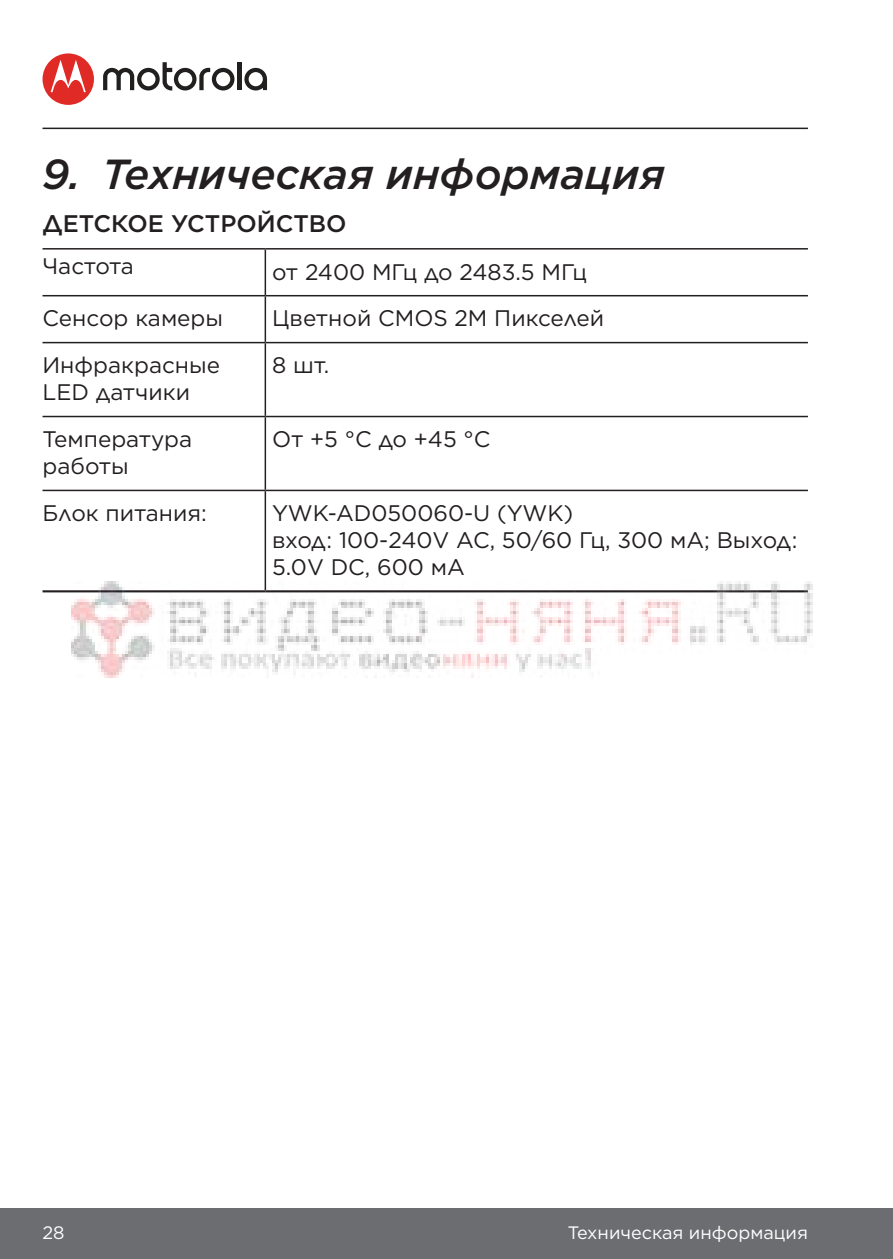
<style>
.page{position:relative;width:893px;height:1259px;background:#fff}
.page>*{position:absolute;margin:0;border:0;box-sizing:border-box;transform-origin:0 0}
.t1{font:italic 500 42px "Gotham";color:#231f20}
.t2{font:500 24px "Gotham";color:#231f20}
.t3{font:22.5px/27px "Gotham";color:#231f20}
.t4{font:22.5px "Gotham";letter-spacing:-.025em;color:#231f20}
.t5{font:18px "Gotham";color:#fff}
</style>
<div class="page">
<div style="left:0;top:1208px;width:893px;height:51px;background:#6c6d70"></div>
<hr style="left:43px;top:128px;width:765px;height:1px;background:#231f20">
<div style="left:43px;top:53px;width:51px;height:52px;background:#e02a26;border-radius:50%"></div>
<svg style="left:51px;top:60px;width:35px;height:32px"></svg>
<svg style="left:244px;top:68px;width:23px;height:22px"></svg>
<div style="left:237px;top:62px;width:5px;height:28px;background:#221f1f"></div>
<svg style="left:103px;top:62px;width:131px;height:28px"></svg>
<hr style="left:43px;top:590px;width:222px;height:2px;background:#231f20">
<hr style="left:43px;top:248px;width:222px;height:1px;background:#231f20">
<hr style="left:265px;top:248px;width:543px;height:1px;background:#231f20">
<hr style="left:265px;top:249px;width:1px;height:46px;background:#231f20">
<hr style="left:43px;top:295px;width:222px;height:1px;background:#231f20">
<hr style="left:265px;top:295px;width:543px;height:1px;background:#231f20">
<hr style="left:265px;top:296px;width:1px;height:46px;background:#231f20">
<hr style="left:43px;top:342px;width:222px;height:1px;background:#231f20">
<hr style="left:265px;top:342px;width:543px;height:1px;background:#231f20">
<hr style="left:265px;top:343px;width:1px;height:73px;background:#231f20">
<hr style="left:43px;top:416px;width:222px;height:1px;background:#231f20">
<hr style="left:265px;top:416px;width:543px;height:1px;background:#231f20">
<hr style="left:265px;top:417px;width:1px;height:73px;background:#231f20">
<hr style="left:43px;top:490px;width:222px;height:1px;background:#231f20">
<hr style="left:265px;top:490px;width:543px;height:1px;background:#231f20">
<hr style="left:265px;top:491px;width:1px;height:99px;background:#231f20">
<img style="left:71px;top:581px;width:742px;height:96px">
<h1 class="t1" style="left:43px;top:146px;width:624px">9. Техническая информация</h1>
<p class="t2" style="left:43px;top:208px;width:306px">ДЕТСКОЕ УСТРОЙСТВО</p>
<p class="t4" style="left:43px;top:251px;width:93px">Частота</p>
<p class="t3" style="left:272px;top:258px;width:316px">от 2400 МГц до 2483.5 МГц</p>
<p class="t3" style="left:43px;top:304px;width:182px">Сенсор камеры</p>
<p class="t3" style="left:272px;top:304px;width:334px">Цветной CMOS 2M Пикселей</p>
<p class="t3" style="left:43px;top:351px;width:179px">Инфракрасные<br>LED датчики</p>
<p class="t3" style="left:272px;top:351px;width:59px">8 шт.</p>
<p class="t3" style="left:43px;top:425px;width:151px">Температура работы</p>
<p class="t3" style="left:272px;top:425px;width:220px">От +5 °C до +45 °C</p>
<p class="t3" style="left:43px;top:499px;width:166px">Блок питания:</p>
<p class="t3" style="left:272px;top:499px;width:527px">YWK-AD050060-U (YWK)<br>вход: 100-240V AC, 50/60 Гц, 300 мА; Выход:<br>5.0V DC, 600 мА</p>
<p class="t5" style="left:43px;top:1221px;width:24px">28</p>
<p class="t5" style="left:568px;top:1221px;width:242px">Техническая информация</p>
</div>
